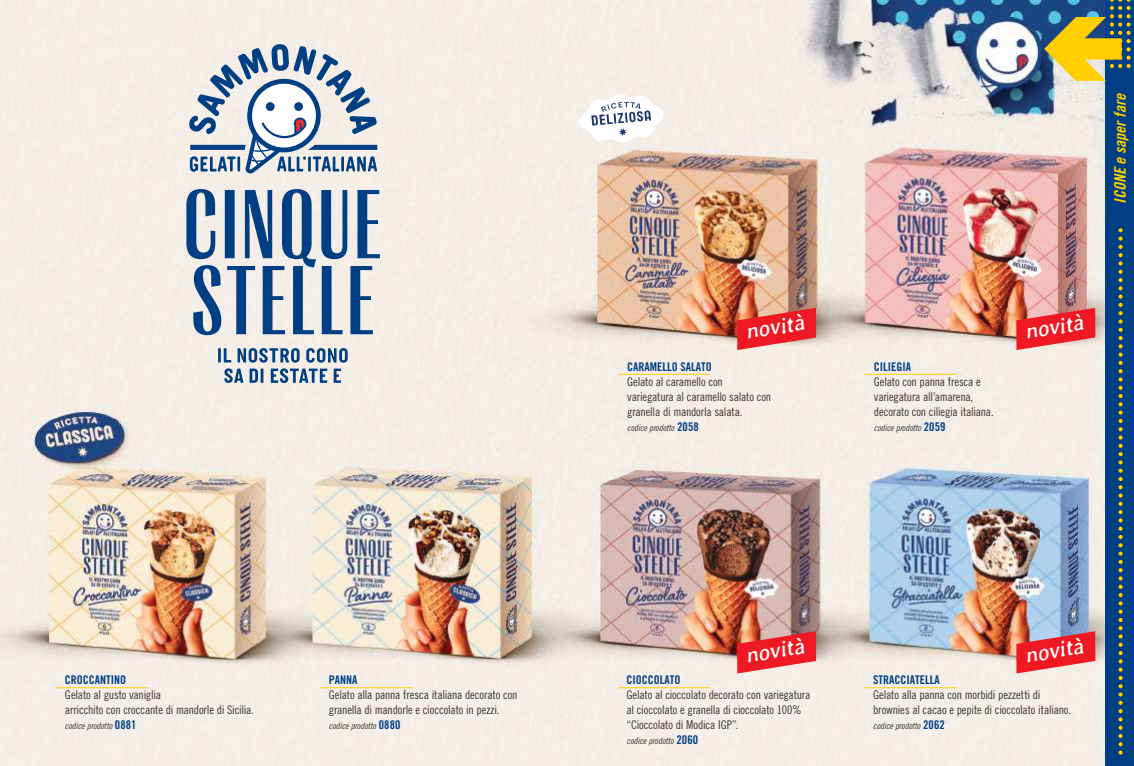
<style>
.page{position:relative;width:1134px;height:766px;background:#fff}
.page>*{position:absolute;margin:0;border:0;box-sizing:border-box;transform-origin:0 0}
.t1{font:italic 22.6px "Averia Libre";color:#fff;scale:.95 1}
.t2{font:16px "Trade Gothic Bold Cond Twenty Obl";color:#ffcd00}
.t3{font:12px/15px "Trade Gothic Cond Eighteen";letter-spacing:-.015em;color:#393535}
.t4{font:12px "Trade Gothic Bold Cond Twenty";color:#003f84}
.t5{font:9px "Trade Gothic Cond Eighteen Obl";letter-spacing:-.005em;color:#393535}
.s1{font-family:"Trade Gothic Bold Cond Twenty";font-size:12px;color:#003f84}
</style>
<div class="page">
<img style="left:0;top:0;width:1106px;height:765px">
<hr style="left:320px;top:687px;width:92px;height:1px;background:#ffcd00">
<hr style="left:618px;top:687px;width:92px;height:1px;background:#ffcd00">
<hr style="left:865px;top:687px;width:91px;height:1px;background:#ffcd00">
<hr style="left:56px;top:687px;width:91px;height:1px;background:#ffcd00">
<hr style="left:618px;top:373px;width:92px;height:1px;background:#ffcd00">
<hr style="left:865px;top:373px;width:91px;height:1px;background:#ffcd00">
<svg style="left:737px;top:308px;width:79px;height:42px;background:#eb4949"></svg>
<svg style="left:737px;top:631px;width:79px;height:42px;background:#ea484b"></svg>
<svg style="left:1016px;top:308px;width:79px;height:42px;background:#eb494d"></svg>
<svg style="left:1016px;top:631px;width:79px;height:42px;background:#e54c54"></svg>
<div style="left:1106px;top:0;width:28px;height:765px;background:#003f84"></div>
<svg style="left:1044px;top:0;width:86px;height:81px"></svg>
<svg style="left:1118px;top:228px;width:5px;height:526px"></svg>
<svg style="left:218px;top:348px;width:13px;height:14px"></svg>
<svg style="left:238px;top:348px;width:62px;height:14px"></svg>
<svg style="left:306px;top:348px;width:42px;height:14px"></svg>
<svg style="left:224px;top:368px;width:19px;height:15px"></svg>
<svg style="left:250px;top:368px;width:13px;height:14px"></svg>
<svg style="left:271px;top:368px;width:56px;height:15px"></svg>
<svg style="left:334px;top:368px;width:7px;height:15px"></svg>
<svg style="left:189px;top:44px;width:188px;height:129px;background:#b2bfce"></svg>
<svg style="left:193px;top:265px;width:28px;height:70px;background:#6e8db1"></svg>
<svg style="left:186px;top:189px;width:29px;height:70px;background:#7190b2"></svg>
<div style="left:225px;top:190px;width:10px;height:68px;background:#003f84"></div>
<svg style="left:227px;top:189px;width:153px;height:145px;background:#93a8c0"></svg>
<svg style="left:576px;top:91px;width:90px;height:55px"></svg>
<p class="t4" style="left:65px;top:672px;width:63px">CROCCANTINO</p>
<p class="t3" style="left:65px;top:687px;width:190px">Gelato al gusto vaniglia<br>arricchito con croccante di mandorle di Sicilia.</p>
<p class="t5" style="left:65px;top:720px;width:73px">codice prodotto <span class="s1">0881</span></p>
<p class="t4" style="left:329px;top:672px;width:30px">PANNA</p>
<p class="t3" style="left:329px;top:687px;width:190px">Gelato alla panna fresca italiana decorato con granella di mandorle e cioccolato in pezzi.</p>
<p class="t5" style="left:329px;top:720px;width:73px">codice prodotto <span class="s1">0880</span></p>
<h1 class="t1" style="left:744px;top:318px;width:64px;rotate:-9deg">novità</h1>
<p class="t4" style="left:627px;top:359px;width:86px">CARAMELLO SALATO</p>
<p class="t3" style="left:627px;top:374px;width:145px">Gelato al caramello con variegatura al caramello salato con granella di mandorla salata.</p>
<p class="t5" style="left:627px;top:422px;width:73px">codice prodotto <span class="s1">2058</span></p>
<h2 class="t2" style="left:1110px;top:204px;width:113px;rotate:-90deg">ICONE e saper fare</h2>
<p class="t4" style="left:874px;top:359px;width:39px">CILIEGIA</p>
<p class="t3" style="left:874px;top:374px;width:121px">Gelato con panna fresca e variegatura all’amarena, decorato con ciliegia italiana.</p>
<p class="t5" style="left:874px;top:422px;width:73px">codice prodotto <span class="s1">2059</span></p>
<h1 class="t1" style="left:1023px;top:318px;width:64px;rotate:-9deg">novità</h1>
<h1 class="t1" style="left:744px;top:641px;width:64px;rotate:-9deg">novità</h1>
<p class="t4" style="left:626px;top:672px;width:55px">CIOCCOLATO</p>
<p class="t3" style="left:626px;top:687px;width:185px">Gelato al cioccolato decorato con variegatura al cioccolato e granella di cioccolato 100% “Cioccolato di Modica IGP”.</p>
<p class="t5" style="left:626px;top:735px;width:73px">codice prodotto <span class="s1">2060</span></p>
<h1 class="t1" style="left:1023px;top:641px;width:64px;rotate:-9deg">novità</h1>
<p class="t4" style="left:873px;top:672px;width:68px">STRACCIATELLA</p>
<p class="t3" style="left:873px;top:687px;width:199px">Gelato alla panna con morbidi pezzetti di brownies al cacao e pepite di cioccolato italiano.</p>
<p class="t5" style="left:873px;top:720px;width:73px">codice prodotto <span class="s1">2062</span></p>
</div>
